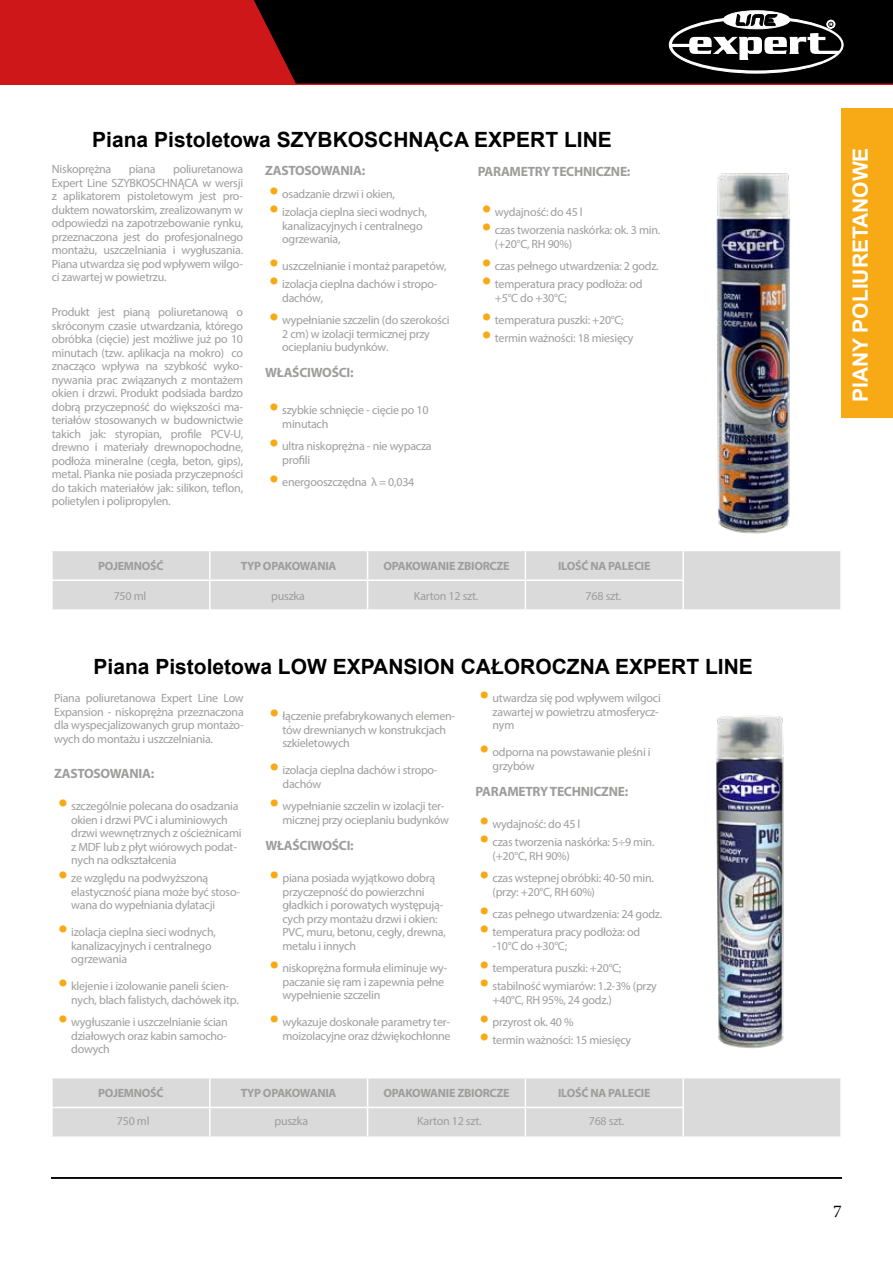
<style>
.page{position:relative;width:893px;height:1263px;background:#fff}
.page>*{position:absolute;margin:0;border:0;box-sizing:border-box;transform-origin:0 0}
.t1{font:700 21px "Arial";color:#000}
.t2{font:700 21px "Arial";color:#fff}
.t3{font:18px "Minion Pro";color:#000}
.t4{font:700 13.5px "Myriad Pro";letter-spacing:-.02em;color:#9d9d9c}
.t5{font:12px/13.5px "Myriad Pro";letter-spacing:-.02em;color:#9d9d9c}
.t6{font:700 12px "Myriad Pro";letter-spacing:-.02em;color:#9d9d9c}
.s1{font-weight:700;font-size:27px;color:#f8a916}
</style>
<div class="page">
<div style="left:0;top:0;width:893px;height:84px;background:#cd1719"></div>
<div style="left:254px;top:0;width:639px;height:84px;background:#000"></div>
<svg style="left:669px;top:16px;width:174px;height:57px"></svg>
<div style="left:672px;top:19px;width:169px;height:51px;background:#000;border-radius:50%"></div>
<div style="left:723px;top:11px;width:67px;height:18px;background:#fff;border-radius:50%"></div>
<div style="left:723px;top:11px;width:67px;height:18px;border:1px solid #fff;border-radius:50%"></div>
<svg style="left:671px;top:14px;width:169px;height:46px"></svg>
<div style="left:53px;top:551px;width:787px;height:58px;background:#dadada"></div>
<hr style="left:210px;top:579px;width:158px;height:2px;background:#fff">
<hr style="left:525px;top:579px;width:159px;height:2px;background:#fff">
<svg style="left:209px;top:551px;width:1px;height:58px"></svg>
<hr style="left:51px;top:579px;width:159px;height:2px;background:#fff">
<hr style="left:368px;top:579px;width:157px;height:2px;background:#fff">
<svg style="left:367px;top:551px;width:1px;height:58px"></svg>
<svg style="left:525px;top:551px;width:1px;height:58px"></svg>
<hr style="left:682px;top:551px;width:2px;height:28px;background:#fff">
<hr style="left:682px;top:581px;width:2px;height:28px;background:#fff">
<div style="left:53px;top:1078px;width:787px;height:58px;background:#dadada"></div>
<hr style="left:210px;top:1107px;width:158px;height:1px;background:#fff">
<hr style="left:525px;top:1107px;width:159px;height:1px;background:#fff">
<svg style="left:209px;top:1078px;width:1px;height:58px"></svg>
<hr style="left:51px;top:1107px;width:159px;height:1px;background:#fff">
<hr style="left:368px;top:1107px;width:157px;height:1px;background:#fff">
<svg style="left:367px;top:1078px;width:1px;height:58px"></svg>
<svg style="left:525px;top:1078px;width:1px;height:58px"></svg>
<hr style="left:682px;top:1078px;width:2px;height:29px;background:#fff">
<hr style="left:682px;top:1108px;width:2px;height:28px;background:#fff">
<hr style="left:51px;top:1177px;width:791px;height:2px;background:#000">
<div style="left:842px;top:108px;width:51px;height:310px;background:#f8a916"></div>
<img style="left:716px;top:173px;width:75px;height:361px">
<img style="left:716px;top:716px;width:68px;height:332px">
<h1 class="t1" style="left:92px;top:125px;width:521px">Piana Pistoletowa SZYBKOSCHNĄCA EXPERT LINE</h1>
<p class="t5" style="left:52px;top:162px;width:193px;text-align:justify;text-indent:121px">poliuretanowa Expert Line SZYBKOSCHNĄCA w wersji z aplikatorem pistoletowym jest pro&shy;duktem nowatorskim, zrealizowanym w odpowiedzi na zapotrzebowanie rynku, przeznaczona jest do profesjonalnego montażu, uszczelniania i wygłuszania.<br>Piana utwardza się pod wpływem wilgo&shy;ci zawartej w powietrzu.</p>
<p class="t5" style="left:52px;top:305px;width:193px;text-align:justify">Produkt jest pianą poliuretanową o skróconym czasie utwardzania, którego obróbka (cięcie) jest możliwe już po 10 minutach (tzw. aplikacja na mokro) co znacząco wpływa na szybkość wyko&shy;nywania prac związanych z montażem okien i drzwi. Produkt podsiada bardzo dobrą przyczepność do większości ma&shy;teriałów stosowanych w budownictwie takich jak: styropian, profile PCV-U, drewno i materiały drewnopochodne, podłoża mineralne (cegła, beton, gips), metal. Pianka nie posiada przyczepności do takich materiałów jak: silikon, teflon, polietylen i polipropylen.</p>
<p class="t5" style="left:52px;top:162px;width:61px">Niskoprężna</p>
<p class="t5" style="left:129px;top:162px;width:28px">piana</p>
<p class="t4" style="left:265px;top:162px;width:102px">ZASTOSOWANIA:</p>
<p class="t5" style="left:269px;top:187px;width:127px"><span class="s1">•</span> osadzanie drzwi i okien,</p>
<p class="t5" style="left:282px;top:205px;width:146px;text-indent:-13px"><span class="s1">•</span> izolacja cieplna sieci wodnych, kanalizacyjnych i centralnego ogrzewania,</p>
<p class="t5" style="left:269px;top:259px;width:179px"><span class="s1">•</span> uszczelnianie i montaż parapetów,</p>
<p class="t5" style="left:282px;top:277px;width:157px;text-indent:-13px"><span class="s1">•</span> izolacja cieplna dachów i stropo&shy;dachów,</p>
<p class="t5" style="left:282px;top:313px;width:169px;text-indent:-13px"><span class="s1">•</span> wypełnianie szczelin (do szerokości<br>2 cm) w izolacji termicznej przy ocieplaniu budynków.</p>
<p class="t4" style="left:265px;top:364px;width:90px">WŁAŚCIWOŚCI:</p>
<p class="t5" style="left:282px;top:403px;width:148px;text-indent:-13px"><span class="s1">•</span> szybkie schnięcie - cięcie po 10 minutach</p>
<p class="t5" style="left:282px;top:439px;width:151px;text-indent:-13px"><span class="s1">•</span> ultra niskoprężna - nie wypacza profili</p>
<p class="t5" style="left:269px;top:475px;width:146px"><span class="s1">•</span> energooszczędna λ = 0,034</p>
<p class="t4" style="left:478px;top:163px;width:154px">PARAMETRY TECHNICZNE:</p>
<p class="t5" style="left:482px;top:205px;width:102px"><span class="s1">•</span> wydajność: do 45 l</p>
<p class="t5" style="left:495px;top:223px;width:167px;text-indent:-13px"><span class="s1">•</span> czas tworzenia naskórka: ok. 3 min. (+20°C, RH 90%)</p>
<p class="t5" style="left:482px;top:259px;width:178px"><span class="s1">•</span> czas pełnego utwardzenia: 2 godz.</p>
<p class="t5" style="left:495px;top:277px;width:149px;text-indent:-13px"><span class="s1">•</span> temperatura pracy podłoża: od +5°C do +30°C;</p>
<p class="t5" style="left:482px;top:313px;width:143px"><span class="s1">•</span> temperatura puszki: +20°C;</p>
<p class="t5" style="left:482px;top:331px;width:153px"><span class="s1">•</span> termin ważności: 18 miesięcy</p>
<p class="t6" style="left:98px;top:558px;width:67px">POJEMNOŚĆ</p>
<p class="t6" style="left:241px;top:558px;width:97px">TYP OPAKOWANIA</p>
<p class="t6" style="left:383px;top:558px;width:128px">OPAKOWANIE ZBIORCZE</p>
<p class="t6" style="left:558px;top:558px;width:94px">ILOŚĆ NA PALECIE</p>
<p class="t5" style="left:114px;top:589px;width:34px">750 ml</p>
<p class="t5" style="left:271px;top:589px;width:35px">puszka</p>
<p class="t5" style="left:414px;top:589px;width:66px">Karton 12 szt.</p>
<p class="t5" style="left:586px;top:589px;width:37px">768 szt.</p>
<h1 class="t1" style="left:94px;top:652px;width:661px">Piana Pistoletowa LOW EXPANSION CAŁOROCZNA EXPERT LINE</h1>
<p class="t5" style="left:54px;top:691px;width:191px;text-align:justify">Piana poliuretanowa Expert Line Low Expansion - niskoprężna przeznaczona dla wyspecjalizowanych grup montażo&shy;wych do montażu i uszczelniania.</p>
<p class="t4" style="left:54px;top:764px;width:102px">ZASTOSOWANIA:</p>
<p class="t5" style="left:71px;top:799px;width:172px;text-indent:-13px"><span class="s1">•</span> szczególnie polecana do osadzania okien i drzwi PVC i aluminiowych drzwi wewnętrznych z ościeżnicami z MDF lub z płyt wiórowych podat&shy;nych na odkształcenia</p>
<p class="t5" style="left:71px;top:871px;width:170px;text-indent:-13px"><span class="s1">•</span> ze względu na podwyższoną elastyczność piana może być stoso&shy;wana do wypełniania dylatacji</p>
<p class="t5" style="left:71px;top:925px;width:146px;text-indent:-13px"><span class="s1">•</span> izolacja cieplna sieci wodnych, kanalizacyjnych i centralnego ogrzewania</p>
<p class="t5" style="left:71px;top:979px;width:169px;text-indent:-13px"><span class="s1">•</span> klejenie i izolowanie paneli ścien&shy;nych, blach falistych, dachówek itp.</p>
<p class="t5" style="left:71px;top:1015px;width:158px;text-align:justify;text-indent:-13px"><span class="s1">•</span> wygłuszanie i uszczelnianie ścian działowych oraz kabin samocho&shy;dowych</p>
<p class="t5" style="left:493px;top:691px;width:170px;text-indent:-13px"><span class="s1">•</span> utwardza się pod wpływem wilgoci zawartej w powietrzu atmosferycz&shy;nym</p>
<p class="t5" style="left:493px;top:745px;width:160px;text-indent:-13px"><span class="s1">•</span> odporna na powstawanie pleśni i grzybów</p>
<p class="t4" style="left:476px;top:782px;width:154px">PARAMETRY TECHNICZNE:</p>
<p class="t5" style="left:480px;top:817px;width:102px"><span class="s1">•</span> wydajność: do 45 l</p>
<p class="t5" style="left:493px;top:835px;width:163px;text-indent:-13px"><span class="s1">•</span> czas tworzenia naskórka: 5÷9 min. (+20°C, RH 90%)</p>
<p class="t5" style="left:493px;top:871px;width:163px;text-indent:-13px"><span class="s1">•</span> czas wstepnej obróbki: 40-50 min. (przy: +20°C, RH 60%)</p>
<p class="t5" style="left:480px;top:907px;width:184px"><span class="s1">•</span> czas pełnego utwardzenia: 24 godz.</p>
<p class="t5" style="left:493px;top:925px;width:149px;text-indent:-13px"><span class="s1">•</span> temperatura pracy podłoża: od -10°C do +30°C;</p>
<p class="t5" style="left:480px;top:961px;width:143px"><span class="s1">•</span> temperatura puszki: +20°C;</p>
<p class="t5" style="left:493px;top:979px;width:166px;text-indent:-13px"><span class="s1">•</span> stabilność wymiarów: 1.2-3% (przy +40°C, RH 95%, 24 godz.)</p>
<p class="t5" style="left:480px;top:1015px;width:95px"><span class="s1">•</span> przyrost ok. 40 %</p>
<p class="t5" style="left:480px;top:1033px;width:153px"><span class="s1">•</span> termin ważności: 15 miesięcy</p>
<p class="t5" style="left:282px;top:709px;width:174px;text-indent:-13px"><span class="s1">•</span> łączenie prefabrykowanych elemen&shy;tów drewnianych w konstrukcjach szkieletowych</p>
<p class="t5" style="left:282px;top:763px;width:157px;text-indent:-13px"><span class="s1">•</span> izolacja cieplna dachów i stropo&shy;dachów</p>
<p class="t5" style="left:282px;top:799px;width:168px;text-indent:-13px"><span class="s1">•</span> wypełnianie szczelin w izolacji ter&shy;micznej przy ocieplaniu budynków</p>
<p class="t4" style="left:265px;top:836px;width:90px">WŁAŚCIWOŚCI:</p>
<p class="t5" style="left:282px;top:871px;width:165px;text-indent:-13px"><span class="s1">•</span> piana posiada wyjątkowo dobrą przyczepność do powierzchni gładkich i porowatych występują&shy;cych przy montażu drzwi i okien:<br>PVC, muru, betonu, cegły, drewna, metalu i innych</p>
<p class="t5" style="left:282px;top:961px;width:166px;text-indent:-13px"><span class="s1">•</span> niskoprężna formuła eliminuje wy&shy;paczanie się ram i zapewnia pełne wypełnienie szczelin</p>
<p class="t5" style="left:270px;top:1015px;width:182px;text-align:right"><span class="s1">•</span> wykazuje doskonałe parametry ter&shy;moizolacyjne oraz dźwiękochłonne</p>
<p class="t6" style="left:98px;top:1085px;width:67px">POJEMNOŚĆ</p>
<p class="t6" style="left:241px;top:1085px;width:97px">TYP OPAKOWANIA</p>
<p class="t6" style="left:383px;top:1085px;width:128px">OPAKOWANIE ZBIORCZE</p>
<p class="t6" style="left:558px;top:1085px;width:94px">ILOŚĆ NA PALECIE</p>
<p class="t5" style="left:117px;top:1114px;width:34px">750 ml</p>
<p class="t5" style="left:274px;top:1114px;width:35px">puszka</p>
<p class="t5" style="left:417px;top:1114px;width:66px">Karton 12 szt.</p>
<p class="t5" style="left:589px;top:1114px;width:37px">768 szt.</p>
<h1 class="t2" style="left:846px;top:402px;width:256px;rotate:-90deg">PIANY POLIURETANOWE</h1>
<h2 class="t3" style="left:833px;top:1199px;width:10px">7</h2>
</div>
